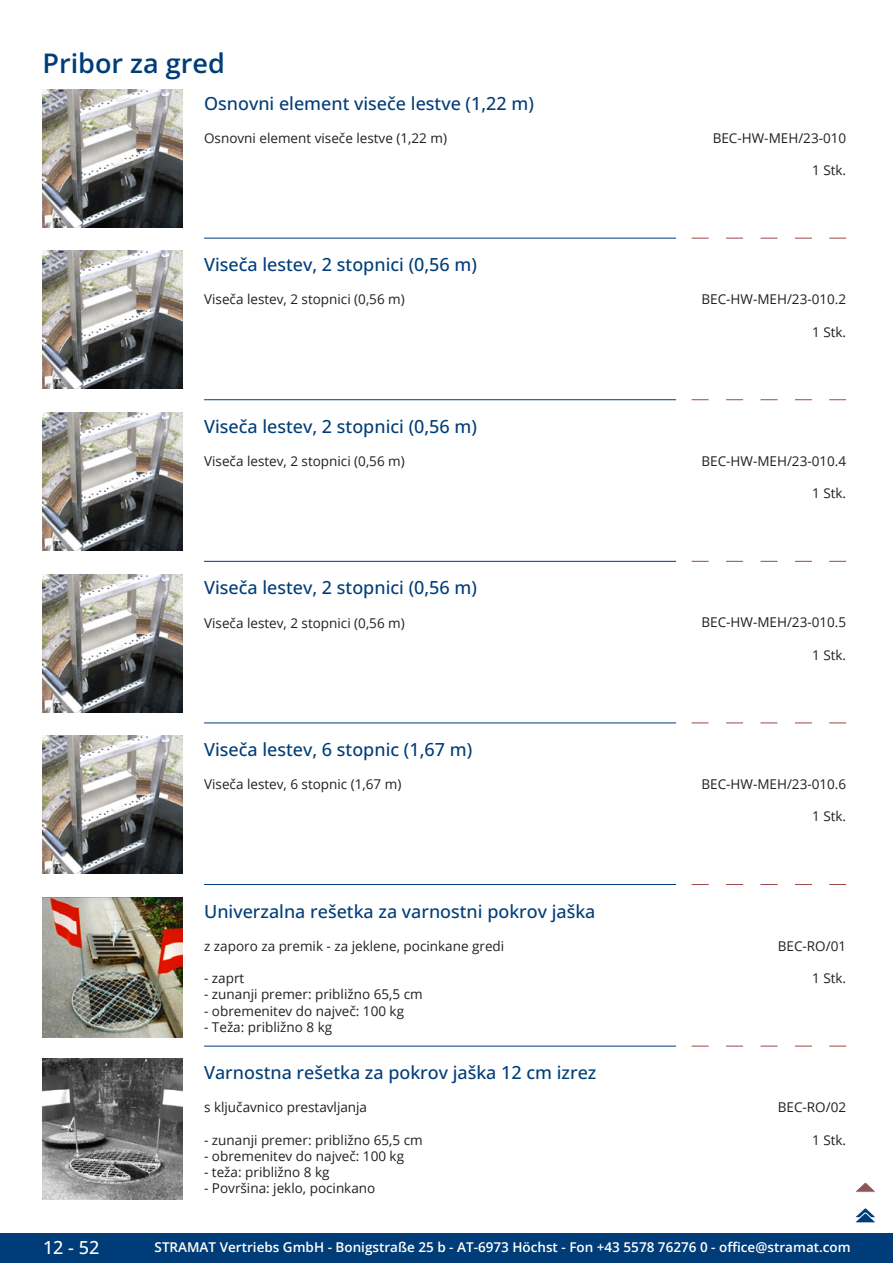
<style>
.page{position:relative;width:893px;height:1263px;background:#fff}
.page>*{position:absolute;margin:0;border:0;box-sizing:border-box;transform-origin:0 0}
.GruppeName{font:600 27px "Open Sans";color:#003d78}
.ArtikelName{font:500 18px "Open Sans";color:#003d78}
.t1{font:500 18px "Open Sans";color:#fff}
.Beschreibung{font:13.5px "Open Sans";color:#231f20}
.ArtikelNummer{font:13.5px "Open Sans";color:#231f20}
.t2{font:600 13.5px "Open Sans";color:#fff}
</style>
<div class="page">
<div style="left:0;top:1233px;width:893px;height:30px;background:#003d78"></div>
<img style="left:43px;top:89px;width:140px;height:138px">
<img style="left:43px;top:251px;width:140px;height:138px">
<svg style="left:692px;top:238px;width:17px;height:1px"></svg>
<svg style="left:726px;top:238px;width:17px;height:1px"></svg>
<svg style="left:760px;top:238px;width:17px;height:1px"></svg>
<svg style="left:795px;top:238px;width:17px;height:1px"></svg>
<svg style="left:829px;top:238px;width:17px;height:1px"></svg>
<hr style="left:204px;top:238px;width:472px;height:1px;background:#003d78">
<img style="left:43px;top:412px;width:140px;height:138px">
<svg style="left:692px;top:399px;width:17px;height:1px"></svg>
<svg style="left:726px;top:399px;width:17px;height:1px"></svg>
<svg style="left:760px;top:399px;width:17px;height:1px"></svg>
<svg style="left:795px;top:399px;width:17px;height:1px"></svg>
<svg style="left:829px;top:399px;width:17px;height:1px"></svg>
<hr style="left:204px;top:399px;width:472px;height:1px;background:#003d78">
<img style="left:43px;top:574px;width:140px;height:138px">
<svg style="left:692px;top:561px;width:17px;height:1px"></svg>
<svg style="left:726px;top:561px;width:17px;height:1px"></svg>
<svg style="left:760px;top:561px;width:17px;height:1px"></svg>
<svg style="left:795px;top:561px;width:17px;height:1px"></svg>
<svg style="left:829px;top:561px;width:17px;height:1px"></svg>
<hr style="left:204px;top:561px;width:472px;height:1px;background:#003d78">
<img style="left:43px;top:736px;width:140px;height:138px">
<svg style="left:692px;top:723px;width:17px;height:1px"></svg>
<svg style="left:726px;top:723px;width:17px;height:1px"></svg>
<svg style="left:760px;top:723px;width:17px;height:1px"></svg>
<svg style="left:795px;top:723px;width:17px;height:1px"></svg>
<svg style="left:829px;top:723px;width:17px;height:1px"></svg>
<hr style="left:204px;top:723px;width:472px;height:1px;background:#003d78">
<img style="left:43px;top:897px;width:140px;height:140px">
<svg style="left:692px;top:884px;width:17px;height:1px"></svg>
<svg style="left:726px;top:884px;width:17px;height:1px"></svg>
<svg style="left:760px;top:884px;width:17px;height:1px"></svg>
<svg style="left:795px;top:884px;width:17px;height:1px"></svg>
<svg style="left:829px;top:884px;width:17px;height:1px"></svg>
<hr style="left:204px;top:884px;width:472px;height:1px;background:#003d78">
<img style="left:43px;top:1059px;width:140px;height:140px">
<svg style="left:692px;top:1046px;width:17px;height:1px"></svg>
<svg style="left:726px;top:1046px;width:17px;height:1px"></svg>
<svg style="left:760px;top:1046px;width:17px;height:1px"></svg>
<svg style="left:795px;top:1046px;width:17px;height:1px"></svg>
<svg style="left:829px;top:1046px;width:17px;height:1px"></svg>
<hr style="left:204px;top:1046px;width:472px;height:1px;background:#003d78">
<svg style="left:856px;top:1183px;width:19px;height:9px"></svg>
<svg style="left:855px;top:1208px;width:21px;height:15px"></svg>
<p class="GruppeName" style="left:43px;top:44px;width:184px">Pribor za gred</p>
<p class="ArtikelName" style="left:204px;top:91px;width:331px">Osnovni element viseče lestve (1,22 m)</p>
<p class="Beschreibung" style="left:204px;top:129px;width:244px">Osnovni element viseče lestve (1,22 m)</p>
<p class="ArtikelNummer" style="left:713px;top:128px;width:135px">BEC-HW-MEH/23-010</p>
<p class="ArtikelNummer" style="left:812px;top:161px;width:36px">1 Stk.</p>
<p class="ArtikelName" style="left:204px;top:252px;width:274px">Viseča lestev, 2 stopnici (0,56 m)</p>
<p class="Beschreibung" style="left:204px;top:290px;width:202px">Viseča lestev, 2 stopnici (0,56 m)</p>
<p class="ArtikelNummer" style="left:701px;top:290px;width:146px">BEC-HW-MEH/23-010.2</p>
<p class="ArtikelNummer" style="left:812px;top:322px;width:36px">1 Stk.</p>
<p class="ArtikelName" style="left:204px;top:414px;width:274px">Viseča lestev, 2 stopnici (0,56 m)</p>
<p class="Beschreibung" style="left:204px;top:452px;width:202px">Viseča lestev, 2 stopnici (0,56 m)</p>
<p class="ArtikelNummer" style="left:701px;top:452px;width:146px">BEC-HW-MEH/23-010.4</p>
<p class="ArtikelNummer" style="left:812px;top:484px;width:36px">1 Stk.</p>
<p class="ArtikelName" style="left:204px;top:575px;width:274px">Viseča lestev, 2 stopnici (0,56 m)</p>
<p class="Beschreibung" style="left:204px;top:613px;width:202px">Viseča lestev, 2 stopnici (0,56 m)</p>
<p class="ArtikelNummer" style="left:701px;top:613px;width:146px">BEC-HW-MEH/23-010.5</p>
<p class="ArtikelNummer" style="left:812px;top:646px;width:36px">1 Stk.</p>
<p class="ArtikelName" style="left:204px;top:737px;width:270px">Viseča lestev, 6 stopnic (1,67 m)</p>
<p class="Beschreibung" style="left:204px;top:775px;width:199px">Viseča lestev, 6 stopnic (1,67 m)</p>
<p class="ArtikelNummer" style="left:701px;top:775px;width:146px">BEC-HW-MEH/23-010.6</p>
<p class="ArtikelNummer" style="left:812px;top:807px;width:36px">1 Stk.</p>
<p class="ArtikelName" style="left:204px;top:899px;width:393px">Univerzalna rešetka za varnostni pokrov jaška</p>
<p class="Beschreibung" style="left:204px;top:936px;width:302px">z zaporo za premik - za jeklene, pocinkane gredi</p>
<p class="Beschreibung" style="left:204px;top:969px;width:42px">- zaprt</p>
<p class="Beschreibung" style="left:204px;top:985px;width:220px">- zunanji premer: približno 65,5 cm</p>
<p class="Beschreibung" style="left:204px;top:1001px;width:201px">- obremenitev do največ: 100 kg</p>
<p class="Beschreibung" style="left:204px;top:1017px;width:130px">- Teža: približno 8 kg</p>
<p class="ArtikelName" style="left:204px;top:1060px;width:394px">Varnostna rešetka za pokrov jaška 12 cm izrez</p>
<p class="Beschreibung" style="left:204px;top:1098px;width:165px">s ključavnico prestavljanja</p>
<p class="Beschreibung" style="left:204px;top:1130px;width:220px">- zunanji premer: približno 65,5 cm</p>
<p class="Beschreibung" style="left:204px;top:1147px;width:201px">- obremenitev do največ: 100 kg</p>
<p class="Beschreibung" style="left:204px;top:1163px;width:127px">- teža: približno 8 kg</p>
<p class="Beschreibung" style="left:204px;top:1179px;width:173px">- Površina: jeklo, pocinkano</p>
<p class="ArtikelNummer" style="left:778px;top:936px;width:70px">BEC-RO/01</p>
<p class="ArtikelNummer" style="left:812px;top:969px;width:36px">1 Stk.</p>
<p class="ArtikelNummer" style="left:778px;top:1098px;width:70px">BEC-RO/02</p>
<p class="ArtikelNummer" style="left:812px;top:1130px;width:36px">1 Stk.</p>
<h2 class="t1" style="left:43px;top:1234px;width:58px">12 - 52</h2>
<p class="t2" style="left:155px;top:1238px;width:698px">STRAMAT Vertriebs GmbH - Bonigstraße 25 b - AT-6973 Höchst - Fon +43 5578 76276 0 - office@stramat.com</p>
</div>
